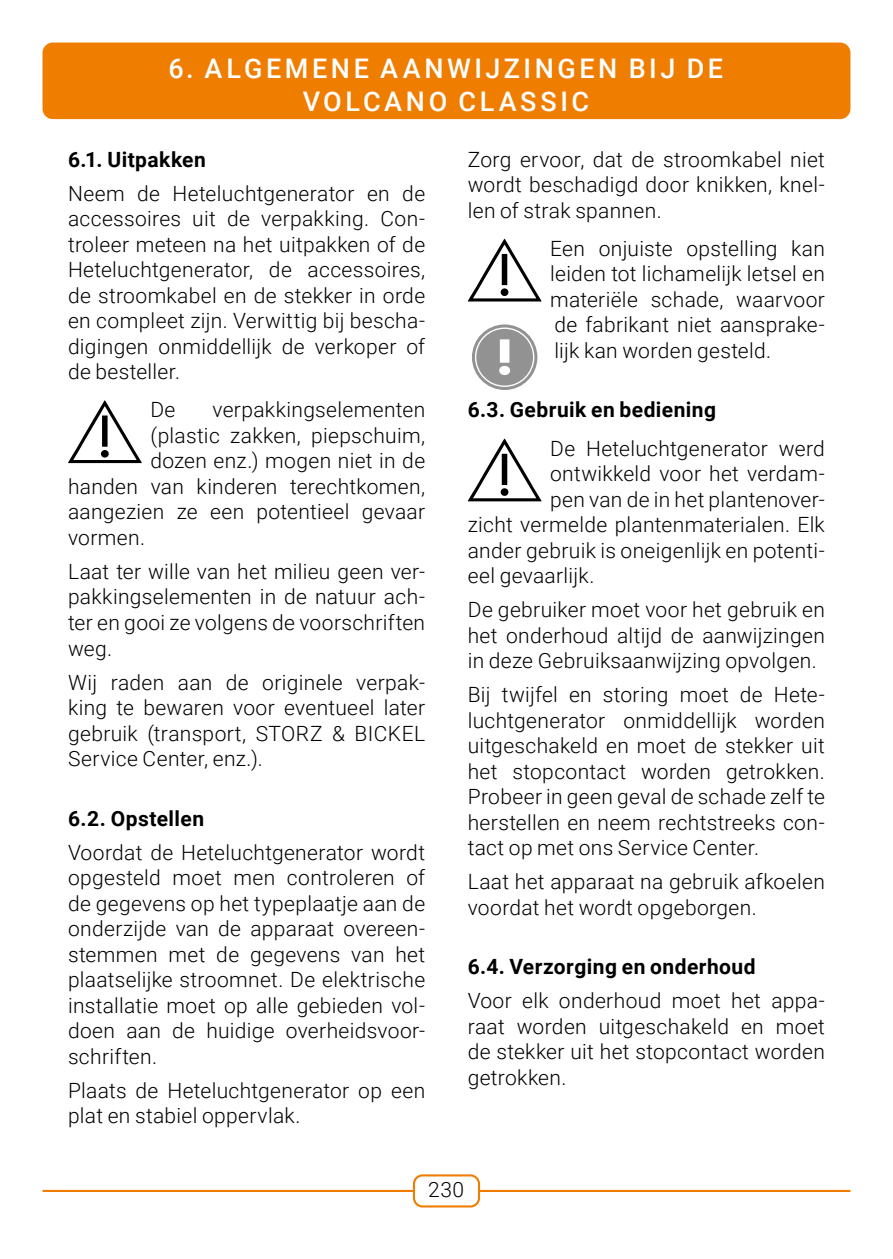
<style>
.page{position:relative;width:893px;height:1259px;background:#fff}
.page>*{position:absolute;margin:0;border:0;box-sizing:border-box;transform-origin:0 0}
.t1{font:500 27px/33px "Roboto";letter-spacing:.13em;color:#fff;text-align:center}
.t2{font:300 21px/25.5px "Roboto";letter-spacing:.015em;color:#000;text-align:justify}
.t3{font:700 21px "Roboto";letter-spacing:.02em;color:#000}
</style>
<div class="page">
<div style="left:413px;top:1174px;width:67px;height:33px;border:2px solid #ef7d00;border-radius:9px"></div>
<hr style="left:43px;top:1190px;width:370px;height:2px;background:#ef7d00">
<hr style="left:480px;top:1190px;width:370px;height:2px;background:#ef7d00">
<div style="left:43px;top:43px;width:807px;height:76px;background:#ef7d00;border-radius:10px"></div>
<svg style="left:468px;top:239px;width:74px;height:62px"></svg>
<div style="left:501px;top:288px;width:7px;height:8px;background:#000;border-radius:50%"></div>
<div style="left:472px;top:324px;width:65px;height:66px;background:#919291;border-radius:50%"></div>
<svg style="left:499px;top:339px;width:11px;height:36px"></svg>
<div style="left:475px;top:327px;width:59px;height:60px;border:1px solid #fff;border-radius:50%"></div>
<svg style="left:468px;top:438px;width:74px;height:63px"></svg>
<div style="left:501px;top:488px;width:7px;height:8px;background:#000;border-radius:50%"></div>
<svg style="left:68px;top:400px;width:74px;height:63px"></svg>
<div style="left:101px;top:450px;width:8px;height:8px;background:#000;border-radius:50%"></div>
<p class="t1" style="left:169px;top:51px;width:556px">6. ALGEMENE AANWIJZINGEN BIJ DE<br>VOLCANO CLASSIC</p>
<p class="t2" style="left:468px;top:146px;width:359px">Zorg ervoor, dat de stroomkabel niet wordt beschadigd door knikken, knel&shy;len of strak spannen.</p>
<p class="t2" style="left:550px;top:235px;width:276px">Een onjuiste opstelling kan leiden tot lichamelijk letsel en materiële schade, waarvoor de fabrikant niet aansprake&shy;lijk kan worden gesteld.</p>
<p class="t3" style="left:468px;top:395px;width:250px">6.3. Gebruik en bediening</p>
<p class="t2" style="left:550px;top:435px;width:276px">De Heteluchtgenerator werd</p>
<p class="t2" style="left:550px;top:460px;width:276px">ontwikkeld voor het verdam-</p>
<p class="t2" style="left:550px;top:486px;width:276px">pen van de in het plantenover-</p>
<p class="t2" style="left:468px;top:511px;width:359px">zicht vermelde plantenmaterialen. Elk</p>
<p class="t2" style="left:468px;top:537px;width:359px">ander gebruik is oneigenlijk en potenti-</p>
<p class="t2" style="left:468px;top:562px;width:128px">eel gevaarlijk.</p>
<p class="t2" style="left:468px;top:596px;width:359px">De gebruiker moet voor het gebruik en het onderhoud altijd de aanwijzingen in deze Gebruiksaanwijzing opvolgen.</p>
<p class="t2" style="left:468px;top:681px;width:359px">Bij twijfel en storing moet de Hete&shy;luchtgenerator onmiddellijk worden uitgeschakeld en moet de stekker uit het stopcontact worden getrokken.<br>Probeer in geen geval de schade zelf te herstellen en neem rechtstreeks con&shy;tact op met ons Service Center.</p>
<p class="t2" style="left:468px;top:868px;width:359px">Laat het apparaat na gebruik afkoelen voordat het wordt opgeborgen.</p>
<p class="t3" style="left:468px;top:952px;width:289px">6.4. Verzorging en onderhoud</p>
<p class="t2" style="left:468px;top:987px;width:359px">Voor elk onderhoud moet het appa&shy;raat worden uitgeschakeld en moet de stekker uit het stopcontact worden getrokken.</p>
<p class="t3" style="left:68px;top:144px;width:139px">6.1. Uitpakken</p>
<p class="t2" style="left:68px;top:179px;width:359px">Neem de Heteluchtgenerator en de accessoires uit de verpakking. Con&shy;troleer meteen na het uitpakken of de Heteluchtgenerator, de accessoires, de stroomkabel en de stekker in orde en compleet zijn. Verwittig bij bescha&shy;digingen onmiddellijk de verkoper of de besteller.</p>
<p class="t2" style="left:150px;top:396px;width:27px">De</p>
<p class="t2" style="left:212px;top:396px;width:214px">verpakkingselementen</p>
<p class="t2" style="left:150px;top:422px;width:276px">(plastic zakken, piepschuim,</p>
<p class="t2" style="left:150px;top:447px;width:276px">dozen enz.) mogen niet in de</p>
<p class="t2" style="left:68px;top:473px;width:359px">handen van kinderen terechtkomen,</p>
<p class="t2" style="left:68px;top:498px;width:359px">aangezien ze een potentieel gevaar</p>
<p class="t2" style="left:68px;top:524px;width:79px">vormen.</p>
<p class="t2" style="left:68px;top:558px;width:359px">Laat ter wille van het milieu geen ver&shy;pakkingselementen in de natuur ach&shy;ter en gooi ze volgens de voorschriften weg.</p>
<p class="t2" style="left:68px;top:668px;width:359px">Wij raden aan de originele verpak&shy;king te bewaren voor eventueel later gebruik (transport, STORZ &amp; BICKEL Service Center, enz.).</p>
<p class="t3" style="left:68px;top:803px;width:138px">6.2. Opstellen</p>
<p class="t2" style="left:68px;top:838px;width:359px">Voordat de Heteluchtgenerator wordt opgesteld moet men controleren of de gegevens op het typeplaatje aan de onderzijde van de apparaat overeen&shy;stemmen met de gegevens van het plaatselijke stroomnet. De elektrische installatie moet op alle gebieden vol&shy;doen aan de huidige overheidsvoor&shy;schriften.</p>
<p class="t2" style="left:68px;top:1076px;width:359px">Plaats de Heteluchtgenerator op een plat en stabiel oppervlak.</p>
<p class="t2" style="left:428px;top:1176px;width:37px">230</p>
</div>
